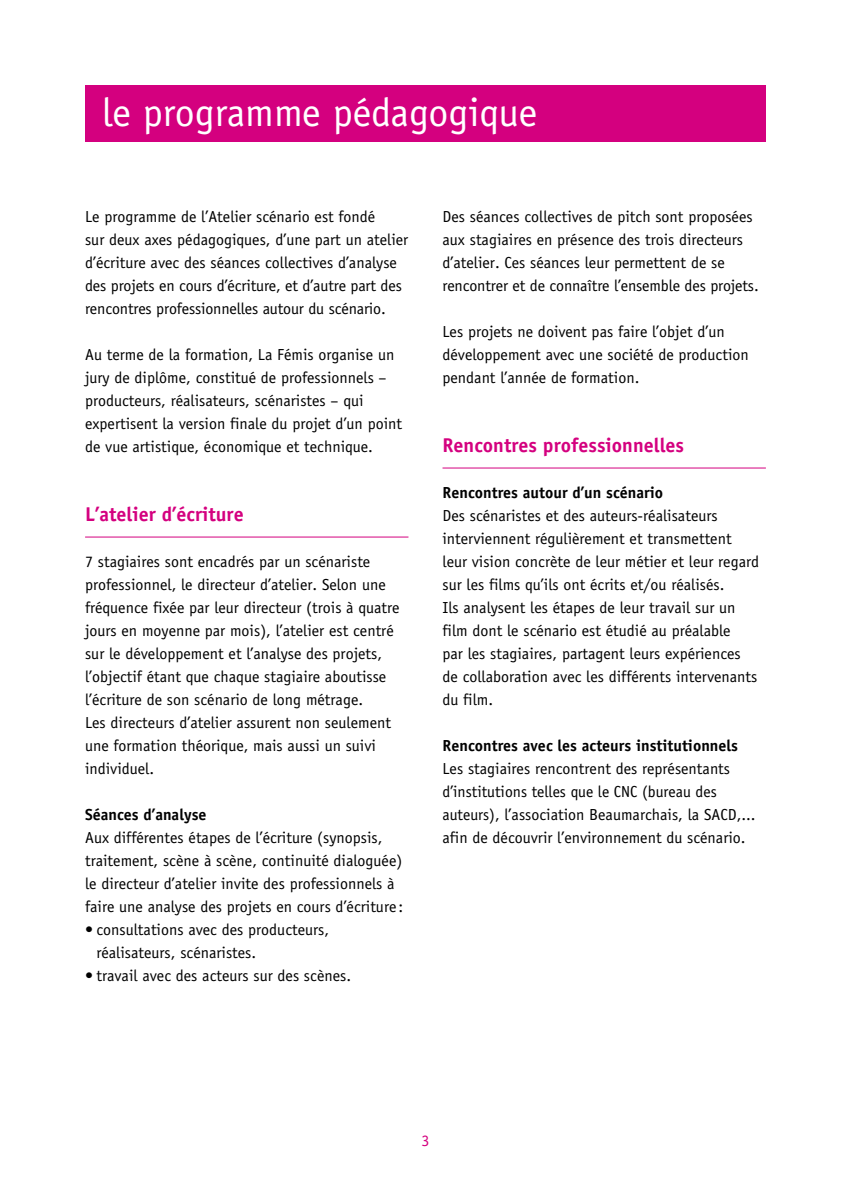
<style>
.page{position:relative;width:851px;height:1191px;background:#fff}
.page>*{position:absolute;margin:0;border:0;box-sizing:border-box;transform-origin:0 0}
.t1{font:40px "Officina Sans";color:#fff}
.t2{font:700 20px "Officina Sans";color:#d4007f}
.t3{font:16px/23px "Officina Sans";color:#000}
.t4{font:700 16px "Officina Sans";color:#000}
.t5{font:16px "Officina Sans";color:#d4007f}
</style>
<div class="page">
<div style="left:85px;top:85px;width:680px;height:57px;background:#d4007f"></div>
<hr style="left:85px;top:536px;width:323px;height:1px;background:#d4007f">
<hr style="left:442px;top:467px;width:323px;height:1px;background:#d4007f">
<h1 class="t1" style="left:102px;top:89px;width:436px">le programme pédagogique</h1>
<p class="t3" style="left:85px;top:205px;width:324px">Le programme de l’Atelier scénario est fondé<br>sur deux axes pédagogiques, d’une part un atelier d’écriture avec des séances collectives d’analyse des projets en cours d’écriture, et d’autre part des rencontres professionnelles autour du scénario.</p>
<p class="t3" style="left:85px;top:343px;width:318px">Au terme de la formation, La Fémis organise un jury de diplôme, constitué de professionnels – producteurs, réalisateurs, scénaristes – qui expertisent la version finale du projet d’un point de vue artistique, économique et technique.</p>
<p class="t2" style="left:85px;top:501px;width:160px">L’atelier d’écriture</p>
<p class="t3" style="left:85px;top:550px;width:316px">7 stagiaires sont encadrés par un scénariste professionnel, le directeur d’atelier. Selon une fréquence fixée par leur directeur (trois à quatre jours en moyenne par mois), l’atelier est centré sur le développement et l’analyse des projets, l’objectif étant que chaque stagiaire aboutisse l’écriture de son scénario de long métrage.<br>Les directeurs d’atelier assurent non seulement une formation théorique, mais aussi un suivi individuel.</p>
<p class="t4" style="left:85px;top:804px;width:123px">Séances d’analyse</p>
<p class="t3" style="left:85px;top:826px;width:319px">Aux différentes étapes de l’écriture (synopsis, traitement, scène à scène, continuité dialoguée) le directeur d’atelier invite des professionnels à faire une analyse des projets en cours d’écriture :</p>
<p class="t3" style="left:96px;top:918px;width:234px;text-indent:-11px">• consultations avec des producteurs, réalisateurs, scénaristes.</p>
<p class="t3" style="left:85px;top:964px;width:267px">• travail avec des acteurs sur des scènes.</p>
<p class="t3" style="left:442px;top:205px;width:318px">Des séances collectives de pitch sont proposées aux stagiaires en présence des trois directeurs d’atelier. Ces séances leur permettent de se rencontrer et de connaître l’ensemble des projets.</p>
<p class="t3" style="left:442px;top:320px;width:308px">Les projets ne doivent pas faire l’objet d’un développement avec une société de production pendant l’année de formation.</p>
<p class="t2" style="left:442px;top:432px;width:243px">Rencontres professionnelles</p>
<p class="t4" style="left:442px;top:482px;width:222px">Rencontres autour d’un scénario</p>
<p class="t3" style="left:442px;top:504px;width:318px">Des scénaristes et des auteurs-réalisateurs interviennent régulièrement et transmettent leur vision concrète de leur métier et leur regard sur les films qu’ils ont écrits et/ou réalisés.<br>Ils analysent les étapes de leur travail sur un film dont le scénario est étudié au préalable<br>par les stagiaires, partagent leurs expériences de collaboration avec les différents intervenants du film.</p>
<p class="t4" style="left:442px;top:735px;width:297px">Rencontres avec les acteurs institutionnels</p>
<p class="t3" style="left:442px;top:757px;width:314px">Les stagiaires rencontrent des représentants d’institutions telles que le CNC (bureau des auteurs), l’association Beaumarchais, la SACD,... afin de découvrir l’environnement du scénario.</p>
<p class="t5" style="left:421px;top:1131px;width:9px">3</p>
</div>
